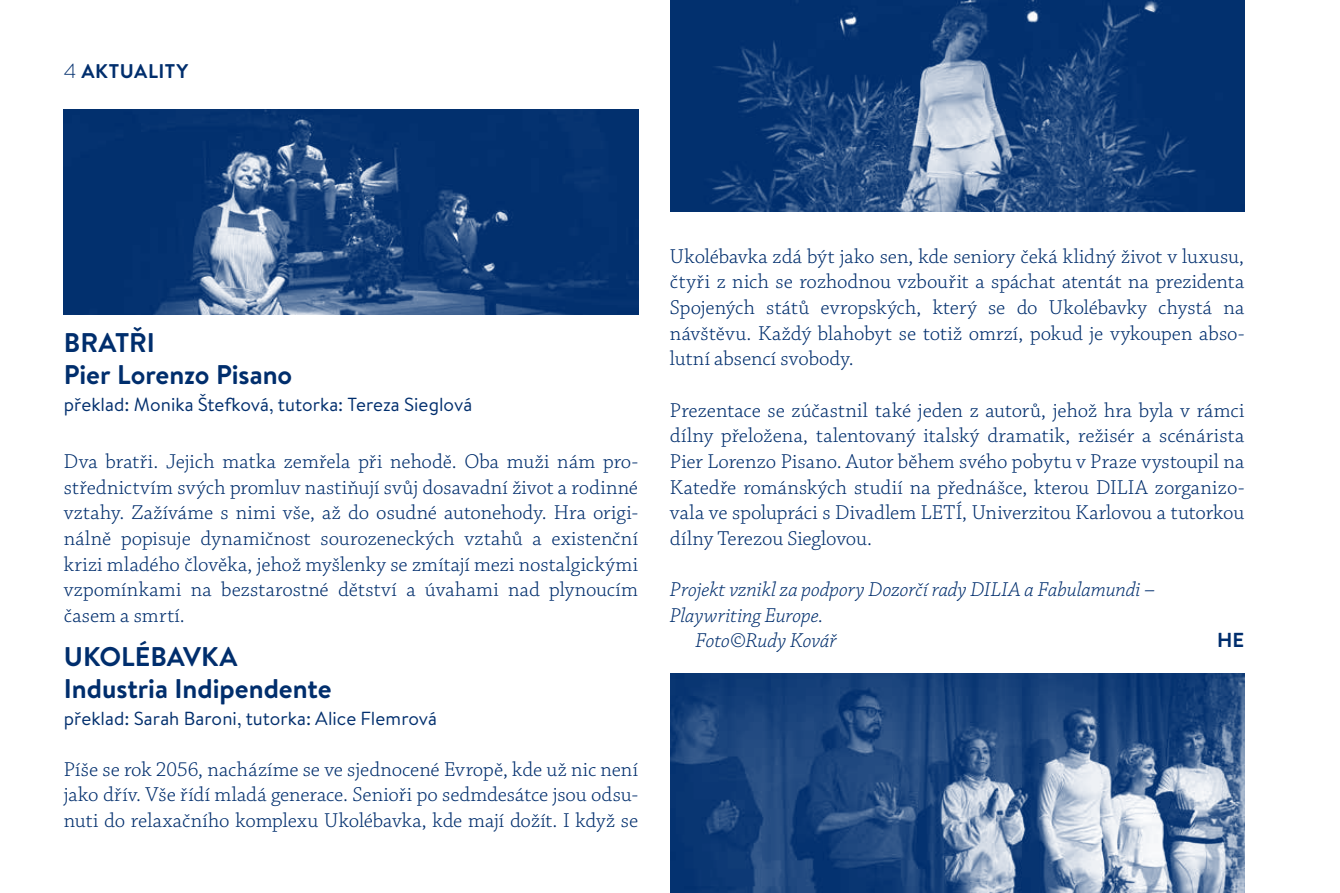
<style>
.page{position:relative;width:1340px;height:893px;background:#fff}
.page>*{position:absolute;margin:0;border:0;box-sizing:border-box;transform-origin:0 0}
.t1{font:700 27px/31.5px "Brandon Text";color:#002e6d}
.t2{font:300 21.15px/25.7px "Chaparral Pro";color:#002e6d;text-align:justify}
.t3{font:italic 300 21.15px "Chaparral Pro";letter-spacing:-.005em;color:#002e6d}
.t4{font:700 20.25px "Brandon Text";color:#002e6d}
.t5{font:700 19.8px "Brandon Text";letter-spacing:.03em;color:#002e6d}
.t6{font:18.9px "Brandon Text";letter-spacing:.005em;color:#002e6d}
.s1{font-weight:300;font-size:20.25px}
</style>
<div class="page">
<img style="left:64px;top:109px;width:574px;height:205px">
<img style="left:670px;top:673px;width:574px;height:220px">
<img style="left:670px;top:0;width:574px;height:211px">
<p class="t5" style="left:64px;top:57px;width:126px"><span class="s1">4</span> AKTUALITY</p>
<p class="t1" style="left:64px;top:326px;width:230px">BRATŘI<br>Pier Lorenzo Pisano</p>
<p class="t6" style="left:64px;top:392px;width:410px">překlad: Monika Štefková, tutorka: Tereza Sieglová</p>
<p class="t2" style="left:64px;top:449px;width:576px">Dva bratři. Jejich matka zemřela při nehodě. Oba muži nám pro&shy;střednictvím svých promluv nastiňují svůj dosavadní život a rodinné vztahy. Zažíváme s nimi vše, až do osudné autonehody. Hra origi&shy;nálně popisuje dynamičnost sourozeneckých vztahů a existenční krizi mladého člověka, jehož myšlenky se zmítají mezi nostalgickými vzpomínkami na bezstarostné dětství a úvahami nad plynoucím časem a smrtí.</p>
<p class="t1" style="left:64px;top:640px;width:269px">UKOLÉBAVKA<br>Industria Indipendente</p>
<p class="t6" style="left:64px;top:706px;width:375px">překlad: Sarah Baroni, tutorka: Alice Flemrová</p>
<p class="t2" style="left:64px;top:757px;width:576px">Píše se rok 2056, nacházíme se ve sjednocené Evropě, kde už nic není jako dřív. Vše řídí mladá generace. Senioři po sedmdesátce jsou odsu&shy;nuti do relaxačního komplexu Ukolébavka, kde mají dožít. I když se</p>
<p class="t2" style="left:670px;top:244px;width:576px">Ukolébavka zdá být jako sen, kde seniory čeká klidný život v luxusu, čtyři z nich se rozhodnou vzbouřit a spáchat atentát na prezidenta Spojených států evropských, který se do Ukolébavky chystá na návštěvu. Každý blahobyt se totiž omrzí, pokud je vykoupen abso&shy;lutní absencí svobody.</p>
<p class="t2" style="left:670px;top:398px;width:576px">Prezentace se zúčastnil také jeden z autorů, jehož hra byla v rámci dílny přeložena, talentovaný italský dramatik, režisér a scénárista Pier Lorenzo Pisano. Autor během svého pobytu v Praze vystoupil na Katedře románských studií na přednášce, kterou DILIA zorganizo&shy;vala ve spolupráci s Divadlem LETÍ, Univerzitou Karlovou a tutorkou dílny Terezou Sieglovou.</p>
<p class="t3" style="left:670px;top:578px;width:486px">Projekt vznikl za podpory Dozorčí rady DILIA a Fabulamundi –</p>
<p class="t3" style="left:670px;top:604px;width:155px">Playwriting Europe.</p>
<p class="t3" style="left:695px;top:629px;width:143px">Foto©Rudy Kovář</p>
<p class="t4" style="left:1216px;top:626px;width:29px">HE</p>
</div>
